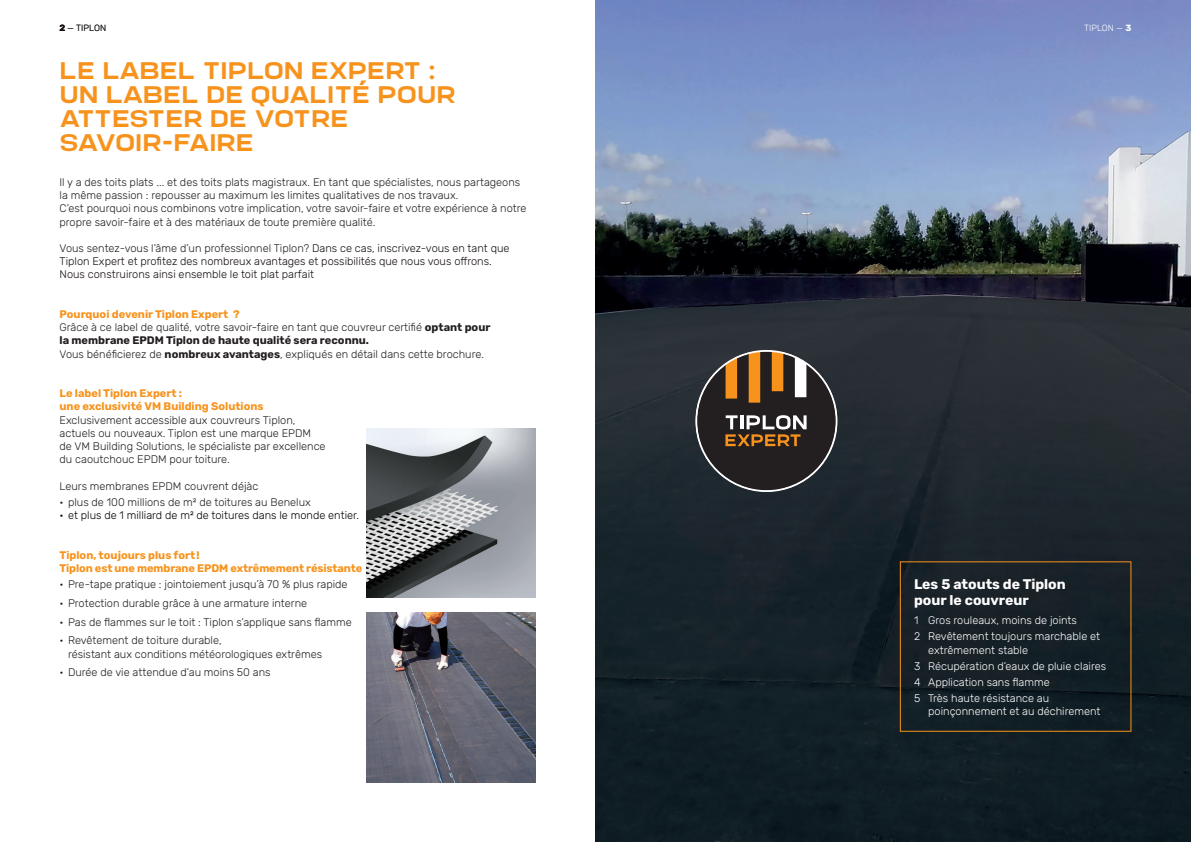
<style>
.page{position:relative;width:1191px;height:842px;background:#fff}
.page>*{position:absolute;margin:0;border:0;box-sizing:border-box;transform-origin:0 0}
.t1{font:500 expanded 24px/24px "Manual";letter-spacing:-.005em;color:#f7931d}
.t2{font:700 14px/16.8px "Rubik";color:#fff}
.t3{font:300 11px/13.2px "Rubik";color:#231f20}
.t4{font:300 11px/13.2px "Rubik";color:#160f11}
.t5{font:300 11px/16px "Rubik";color:#fff}
.t6{font:700 11px/13.2px "Rubik";color:#f7931d}
.t7{font:300 11px "Rubik";color:#000001}
.t8{font:300 9px "Rubik";color:#231f20}
.t9{font:300 9px "Rubik";color:#fff}
.s1{font-weight:700;color:#160f11}
.s2{font-weight:700}
.s3{color:#231f20}
.s4{font-weight:700;color:#f7931d}
</style>
<div class="page">
<img style="left:595px;top:0;width:596px;height:842px">
<svg style="left:694px;top:349px;width:144px;height:144px;background:#493f37"></svg>
<img style="left:366px;top:428px;width:170px;height:169px">
<img style="left:366px;top:613px;width:170px;height:169px">
<div style="left:900px;top:561px;width:231px;height:171px;border:1px solid #f7931d"></div>
<p class="t8" style="left:60px;top:23px;width:48px"><span class="s1">2</span> — TIPLON</p>
<p class="t9" style="left:1084px;top:23px;width:49px">TIPLON — <span class="s2">3</span></p>
<h1 class="t1" style="left:60px;top:59px;width:398px">LE LABEL TIPLON EXPERT :<br>UN LABEL DE QUALITÉ POUR<br>ATTESTER DE VOTRE<br>SAVOIR-FAIRE</h1>
<p class="t3" style="left:60px;top:176px;width:468px">Il y a des toits plats ... et des toits plats magistraux. En tant que spécialistes, nous partageons la même passion : repousser au maximum les limites qualitatives de nos travaux.<br>C’est pourquoi nous combinons votre implication, votre savoir-faire et votre expérience à notre propre savoir-faire et à des matériaux de toute première qualité.</p>
<p class="t4" style="left:60px;top:242px;width:451px"><span class="s3">Vous sentez-vous l’âme d’un professionnel Tiplon?</span> Dans ce cas, inscrivez-vous en tant que<br>Tiplon Expert et profitez des nombreux avantages et possibilités que nous vous offrons.<br>Nous construirons ainsi ensemble le toit plat parfait</p>
<p class="t3" style="left:60px;top:308px;width:432px"><span class="s4">Pourquoi devenir Tiplon Expert ?<br></span>Grâce à ce label de qualité, votre savoir-faire en tant que couvreur certifié <span class="s2">optant pour la membrane EPDM Tiplon de haute qualité sera reconnu.<br></span>Vous bénéficierez de <span class="s2">nombreux avantages</span>, expliqués en détail dans cette brochure.</p>
<p class="t6" style="left:60px;top:387px;width:205px">Le label Tiplon Expert :<br>une exclusivité VM Building Solutions</p>
<p class="t3" style="left:60px;top:414px;width:267px">Exclusivement accessible aux couvreurs Tiplon, actuels ou nouveaux. Tiplon est une marque EPDM de VM Building Solutions, le spécialiste par excellence du caoutchouc EPDM pour toiture.</p>
<p class="t3" style="left:60px;top:480px;width:200px">Leurs membranes EPDM couvrent déjàc</p>
<p class="t3" style="left:60px;top:496px;width:253px">• plus de 100 millions de m² de toitures au Benelux</p>
<p class="t7" style="left:60px;top:509px;width:301px">• et plus de 1 milliard de m² de toitures dans le monde entier.</p>
<p class="t6" style="left:60px;top:548px;width:304px">Tiplon, toujours plus fort !<br>Tiplon est une membrane EPDM extrêmement résistante</p>
<p class="t3" style="left:60px;top:578px;width:289px">• Pre-tape pratique : jointoiement jusqu’à 70 % plus rapide</p>
<p class="t3" style="left:60px;top:596px;width:249px">• Protection durable grâce à une armature interne</p>
<p class="t3" style="left:60px;top:615px;width:294px">• Pas de flammes sur le toit : Tiplon s’applique sans flamme</p>
<p class="t3" style="left:68px;top:634px;width:255px;text-indent:-9px">• Revêtement de toiture durable,<br>résistant aux conditions météorologiques extrêmes</p>
<p class="t3" style="left:60px;top:666px;width:213px">• Durée de vie attendue d’au moins 50 ans</p>
<p class="t2" style="left:914px;top:576px;width:153px">Les 5 atouts de Tiplon pour le couvreur</p>
<p class="t5" style="left:914px;top:613px;width:188px">1 Gros rouleaux, moins de joints<br>2 Revêtement toujours marchable et</p>
<p class="t5" style="left:914px;top:642px;width:194px;text-indent:14px">extrêmement stable<br>3 Récupération d’eaux de pluie claires<br>4 Application sans flamme<br>5 Très haute résistance au</p>
<p class="t5" style="left:928px;top:703px;width:174px">poinçonnement et au déchirement</p>
</div>
